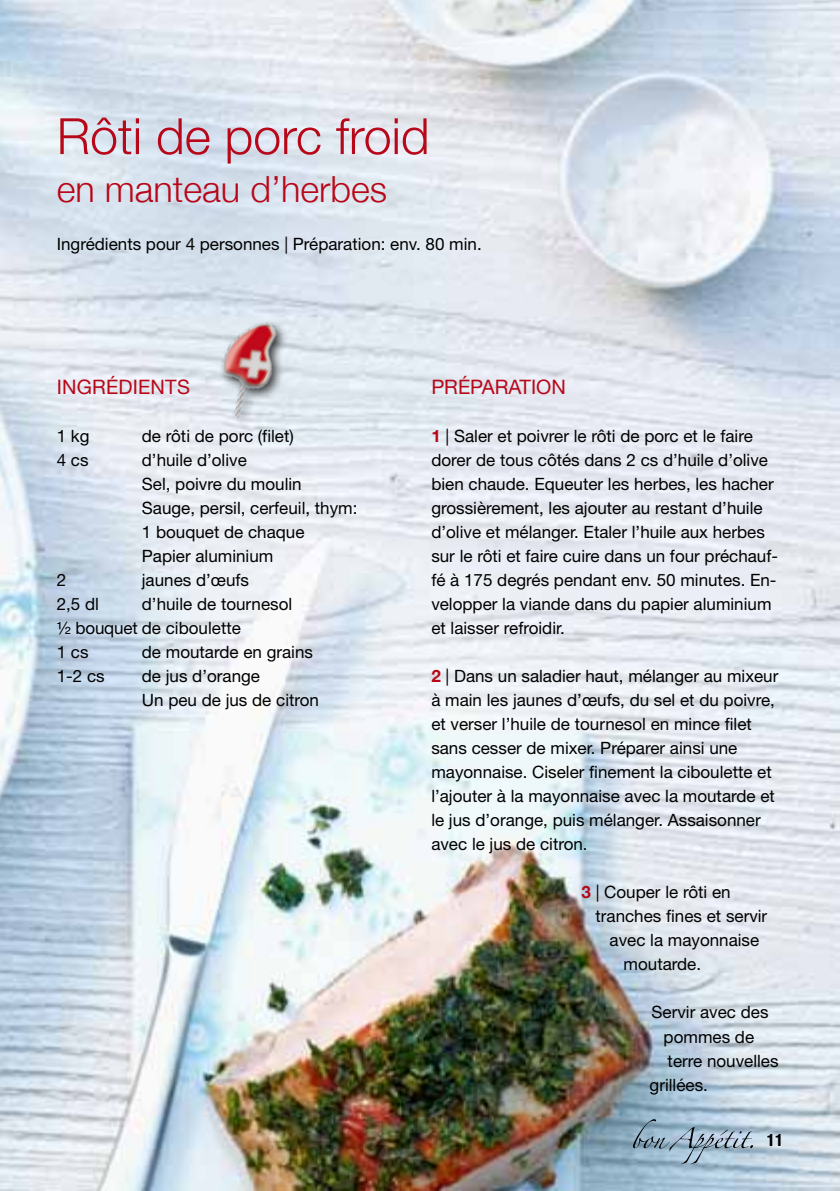
<style>
.page{position:relative;width:840px;height:1191px;background:#fff}
.page>*{position:absolute;margin:0;border:0;box-sizing:border-box;transform-origin:0 0}
.t1{font:300 50px "Helvetica Neue";color:#b80718}
.t2{font:300 36px "Helvetica Neue";color:#b80718}
.t3{font:20px "Helvetica Neue LT Std";letter-spacing:.01em;color:#b80718}
.t4{font:17px/24px "Helvetica Neue LT Std";color:#000}
.t5{font:700 condensed 17px "Helvetica Neue LT Std";color:#000}
.s1{font-family:"Helvetica Neue";font-weight:700;color:#b80718}
</style>
<div class="page">
<img style="left:0;top:0;width:839px;height:1191px">
<svg style="left:632px;top:1119px;width:120px;height:45px;background:#97afc1"></svg>
<div style="left:217px;top:319px;width:71px;height:110px;background:#000;opacity:.75"></div>
<img style="left:218px;top:288px;width:114px;height:131px">
<h1 class="t1" style="left:57px;top:106px;width:374px">Rôti de porc froid</h1>
<h2 class="t2" style="left:57px;top:167px;width:332px">en manteau d’herbes</h2>
<p class="t4" style="left:57px;top:232px;width:426px">Ingrédients pour 4 personnes | Préparation: env. 80 min.</p>
<p class="t3" style="left:57px;top:375px;width:135px">INGRÉDIENTS</p>
<p class="t4" style="left:57px;top:424px;width:34px">1 kg</p>
<p class="t4" style="left:142px;top:424px;width:153px">de rôti de porc (filet)</p>
<p class="t4" style="left:57px;top:448px;width:33px">4 cs</p>
<p class="t4" style="left:142px;top:448px;width:217px">d’huile d’olive<br>Sel, poivre du moulin<br>Sauge, persil, cerfeuil, thym:<br>1 bouquet de chaque<br>Papier aluminium</p>
<p class="t4" style="left:57px;top:568px;width:11px">2</p>
<p class="t4" style="left:142px;top:568px;width:109px">jaunes d’œufs</p>
<p class="t4" style="left:57px;top:592px;width:44px">2,5 dl</p>
<p class="t4" style="left:57px;top:592px;width:237px;text-indent:85px">d’huile de tournesol ½ bouquet de ciboulette<br>1 cs</p>
<p class="t4" style="left:142px;top:640px;width:173px">de moutarde en grains</p>
<p class="t4" style="left:57px;top:664px;width:49px">1-2 cs</p>
<p class="t4" style="left:142px;top:664px;width:178px">de jus d’orange<br>Un peu de jus de citron</p>
<p class="t3" style="left:431px;top:375px;width:53px">Prépara</p>
<p class="t3" style="left:519px;top:375px;width:24px">tion</p>
<p class="t4" style="left:431px;top:424px;width:348px"><span class="s1">1</span> | Saler et poivrer le rôti de porc et le faire dorer de tous côtés dans 2 cs d’huile d’olive bien chaude. Equeuter les herbes, les hacher grossièrement, les ajouter au restant d’huile d’olive et mélanger. Etaler l’huile aux herbes sur le rôti et faire cuire dans un four préchauf&shy;fé à 175 degrés pendant env. 50 minutes. En&shy;velopper la viande dans du papier aluminium et laisser refroidir.</p>
<p class="t4" style="left:431px;top:664px;width:348px"><span class="s1">2</span> | Dans un saladier haut, mélanger au mixeur à main les jaunes d’œufs, du sel et du poivre, et verser l’huile de tournesol en mince filet sans cesser de mixer. Préparer ainsi une mayonnaise. Ciseler finement la ciboulette et l’ajouter à la mayonnaise avec la moutarde et le jus d’orange, puis mélanger. Assaisonner avec le jus de citron.</p>
<p class="t4" style="left:581px;top:880px;width:150px"><span class="s1">3</span> | Couper le rôti en</p>
<p class="t4" style="left:595px;top:904px;width:173px">tranches fines et servir</p>
<p class="t4" style="left:609px;top:928px;width:151px">avec la mayonnaise</p>
<p class="t4" style="left:623px;top:952px;width:79px">moutarde.</p>
<p class="t4" style="left:651px;top:1000px;width:118px">Servir avec des</p>
<p class="t4" style="left:663px;top:1024px;width:92px">pommes de</p>
<p class="t4" style="left:667px;top:1048px;width:112px">terre nouvelles</p>
<p class="t4" style="left:649px;top:1072px;width:60px">grillées.</p>
<p class="t5" style="left:766px;top:1130px;width:18px">11</p>
</div>
